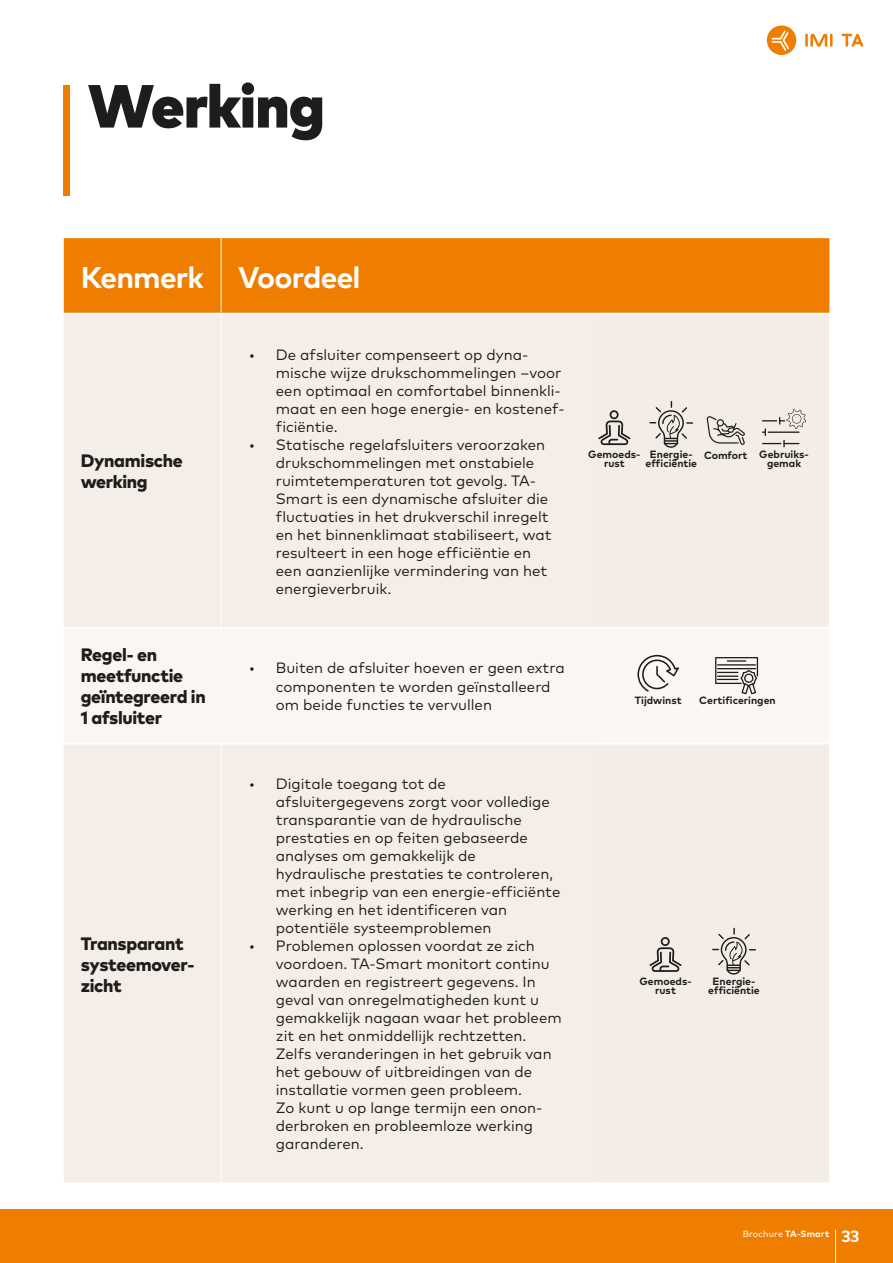
<style>
.page{position:relative;width:893px;height:1263px;background:#fff}
.page>*{position:absolute;margin:0;border:0;box-sizing:border-box;transform-origin:0 0}
.t1{font:900 60.75px "Mark Pro";letter-spacing:-.015em;color:#1d1d1b}
.t2{font:700 30px "Mark Pro";letter-spacing:-.025em;color:#fff}
.t3{font:800 18px/21px "Mark Pro";letter-spacing:-.02em;color:#1d1d1b}
.t4{font:700 16.2px "Mark Pro";color:#fff}
.t5{font:15px/18px "Mark Pro";color:#1d1d1b}
.t6{font:700 10.5px/9px "Mark Pro";color:#1d1d1b;text-align:center}
.t7{font:9px "Mark Pro";letter-spacing:.01em;color:#fff}
.s1{font-weight:700}
</style>
<div class="page">
<div style="left:64px;top:85px;width:6px;height:110px;background:#ef7d00"></div>
<div style="left:64px;top:238px;width:765px;height:75px;background:#ef7d00"></div>
<div style="left:64px;top:315px;width:157px;height:867px;background:#f5ede7"></div>
<div style="left:222px;top:315px;width:373px;height:867px;background:#f5ede7"></div>
<div style="left:595px;top:315px;width:234px;height:867px;background:#f4ede7"></div>
<div style="left:64px;top:628px;width:531px;height:114px;background:#faf6f3"></div>
<div style="left:595px;top:628px;width:234px;height:115px;background:#fbf8f4"></div>
<hr style="left:64px;top:627px;width:157px;height:1px;background:#fff">
<hr style="left:221px;top:627px;width:374px;height:1px;background:#fff">
<hr style="left:64px;top:742px;width:157px;height:2px;background:#fff">
<hr style="left:221px;top:742px;width:374px;height:2px;background:#fff">
<hr style="left:221px;top:628px;width:1px;height:115px;background:#fff">
<hr style="left:595px;top:627px;width:235px;height:1px;background:#fff">
<hr style="left:595px;top:742px;width:235px;height:2px;background:#fff">
<hr style="left:221px;top:238px;width:1px;height:75px;background:#fff">
<svg style="left:762px;top:409px;width:44px;height:38px;background:#d9d3ce"></svg>
<svg style="left:598px;top:410px;width:32px;height:35px"></svg>
<svg style="left:707px;top:416px;width:38px;height:29px"></svg>
<svg style="left:649px;top:401px;width:44px;height:47px;background:#d0cac5"></svg>
<svg style="left:637px;top:655px;width:42px;height:37px"></svg>
<svg style="left:715px;top:657px;width:43px;height:37px"></svg>
<svg style="left:649px;top:937px;width:33px;height:35px"></svg>
<svg style="left:712px;top:928px;width:44px;height:46px;background:#d0cac4"></svg>
<div style="left:0;top:1209px;width:893px;height:54px;background:#ef7d00"></div>
<svg style="left:805px;top:34px;width:27px;height:13px"></svg>
<svg style="left:841px;top:34px;width:22px;height:13px"></svg>
<svg style="left:767px;top:26px;width:29px;height:29px"></svg>
<hr style="left:835px;top:1229px;width:1px;height:34px;background:#fff">
<h1 class="t1" style="left:88px;top:59px;width:238px">Werking</h1>
<h2 class="t2" style="left:81px;top:254px;width:281px">Kenmerk Voordeel</h2>
<p class="t3" style="left:81px;top:449px;width:104px">Dynamische werking</p>
<p class="t3" style="left:81px;top:643px;width:127px">Regel- en meetfunctie geïntegreerd in<br>1 afsluiter</p>
<p class="t3" style="left:81px;top:931px;width:115px">Transparant systeemover&shy;zicht</p>
<p class="t5" style="left:276px;top:344px;width:290px;text-indent:-27px">• De afsluiter compenseert op dyna&shy;mische wijze drukschommelingen –voor een optimaal en comfortabel binnenkli&shy;maat en een hoge energie- en kostenef&shy;ficiëntie.</p>
<p class="t5" style="left:276px;top:434px;width:277px;text-indent:-27px">• Statische regelafsluiters veroorzaken drukschommelingen met onstabiele ruimtetemperaturen tot gevolg. TA-Smart is een dynamische afsluiter die fluctuaties in het drukverschil inregelt en het binnenklimaat stabiliseert, wat resulteert in een hoge efficiëntie en een aanzienlijke vermindering van het energieverbruik.</p>
<p class="t5" style="left:276px;top:658px;width:290px;text-indent:-27px">• Buiten de afsluiter hoeven er geen extra componenten te worden geïnstalleerd om beide functies te vervullen</p>
<p class="t5" style="left:276px;top:774px;width:286px;text-indent:-27px">• Digitale toegang tot de afsluitergegevens zorgt voor volledige transparantie van de hydraulische prestaties en op feiten gebaseerde analyses om gemakkelijk de hydraulische prestaties te controleren, met inbegrip van een energie-efficiënte werking en het identificeren van potentiële systeemproblemen</p>
<p class="t5" style="left:276px;top:936px;width:287px;text-indent:-27px">• Problemen oplossen voordat ze zich voordoen. TA-Smart monitort continu waarden en registreert gegevens. In geval van onregelmatigheden kunt u gemakkelijk nagaan waar het probleem zit en het onmiddellijk rechtzetten.<br>Zelfs veranderingen in het gebruik van het gebouw of uitbreidingen van de installatie vormen geen probleem.<br>Zo kunt u op lange termijn een onon&shy;derbroken en probleemloze werking garanderen.</p>
<p class="t6" style="left:588px;top:449px;width:54px">Gemoeds&shy;rust</p>
<p class="t6" style="left:645px;top:449px;width:53px">Energie&shy;efficiëntie</p>
<p class="t6" style="left:759px;top:449px;width:51px">Gebruiks&shy;gemak</p>
<p class="t6" style="left:704px;top:449px;width:45px">Comfort</p>
<p class="t6" style="left:635px;top:694px;width:48px">Tijdwinst</p>
<p class="t6" style="left:699px;top:694px;width:78px">Certificeringen</p>
<p class="t6" style="left:639px;top:976px;width:54px">Gemoeds&shy;rust</p>
<p class="t6" style="left:708px;top:976px;width:53px">Energie&shy;efficiëntie</p>
<p class="t7" style="left:743px;top:1227px;width:88px">Brochure <span class="s1">TA-Smart</span></p>
<p class="t4" style="left:841px;top:1224px;width:20px">33</p>
</div>
